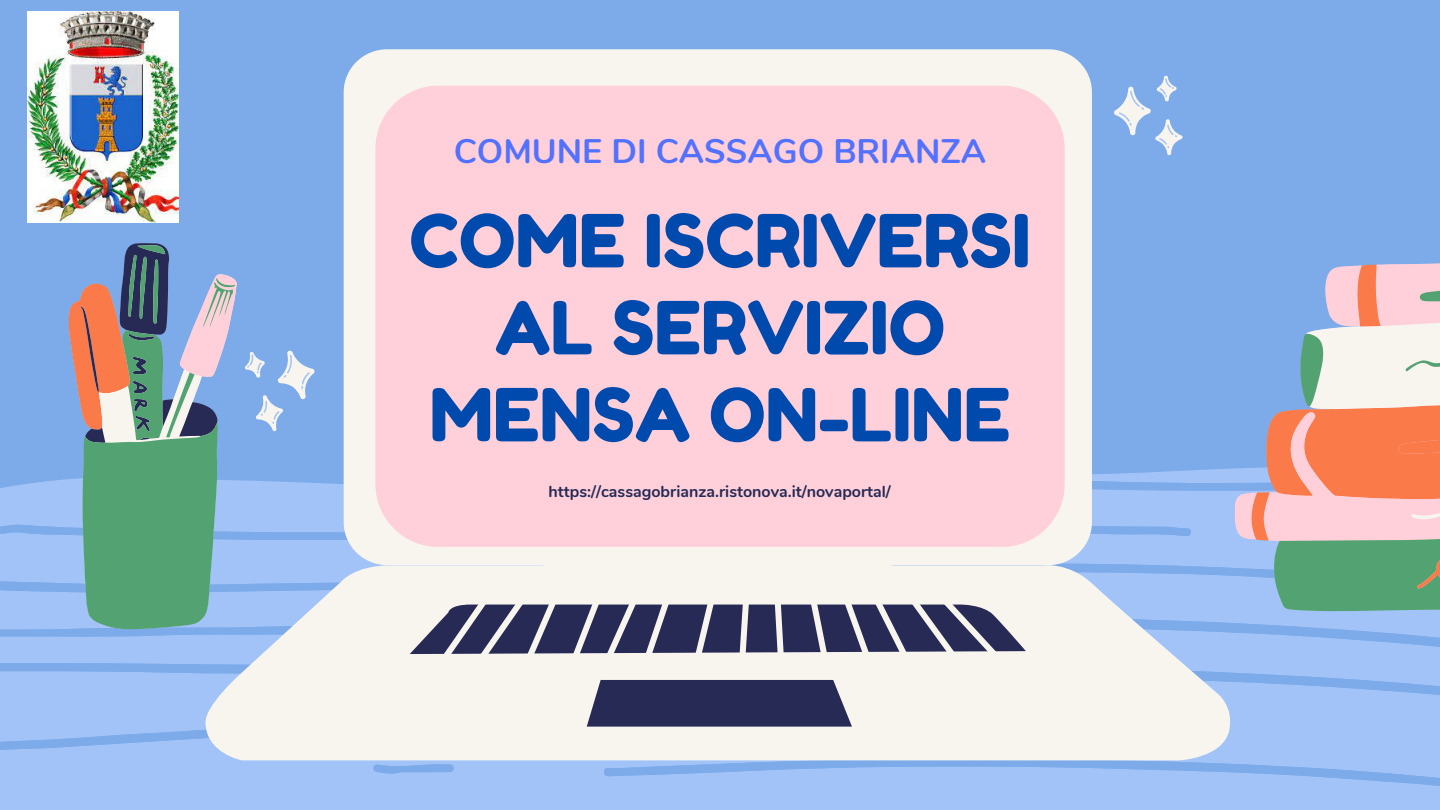
<style>
.page{position:relative;width:1440px;height:810px;background:#7dabea}
.page>*{position:absolute;margin:0;border:0;box-sizing:border-box;transform-origin:0 0}
.t1{font:73px/87px "Fredoka One";color:#004aad;text-align:center}
.t2{font:700 34px "Nunito";color:#5271ff}
.t3{font:700 16px "Nunito";color:#262a55}
</style>
<div class="page">
<svg style="left:0;top:474px;width:1440px;height:336px;background:#9cbff6"></svg>
<div style="left:344px;top:49px;width:748px;height:516px;background:#f8f5ef;border-radius:43px"></div>
<svg style="left:205px;top:562px;width:1030px;height:199px;background:#e1e7f0"></svg>
<div style="left:544px;top:539px;width:348px;height:26px;background:#f8f5ef"></div>
<svg style="left:211px;top:680px;width:1008px;height:58px;background:#cdccd0"></svg>
<svg style="left:410px;top:598px;width:616px;height:76px;background:#8f90a2"></svg>
<svg style="left:69px;top:474px;width:168px;height:155px;background:#9bbff5"></svg>
<svg style="left:82px;top:443px;width:153px;height:186px;background:#5ea688"></svg>
<div style="left:375px;top:86px;width:690px;height:461px;background:#ffd0da;border-radius:63px"></div>
<svg style="left:1235px;top:468px;width:16px;height:73px"></svg>
<svg style="left:1274px;top:604px;width:166px;height:7px"></svg>
<svg style="left:1251px;top:263px;width:189px;height:341px"></svg>
<svg style="left:1114px;top:75px;width:69px;height:81px"></svg>
<svg style="left:68px;top:243px;width:247px;height:200px"></svg>
<img style="left:28px;top:11px;width:151px;height:212px">
<p class="t2" style="left:454px;top:129px;width:534px">COMUNE DI CASSAGO BRIANZA</p>
<p class="t1" style="left:409px;top:197px;width:623px">COME ISCRIVERSI<br>AL SERVIZIO<br>MENSA ON-LINE</p>
<p class="t3" style="left:549px;top:481px;width:344px">https://cassagobrianza.ristonova.it/novaportal/</p>
</div>
